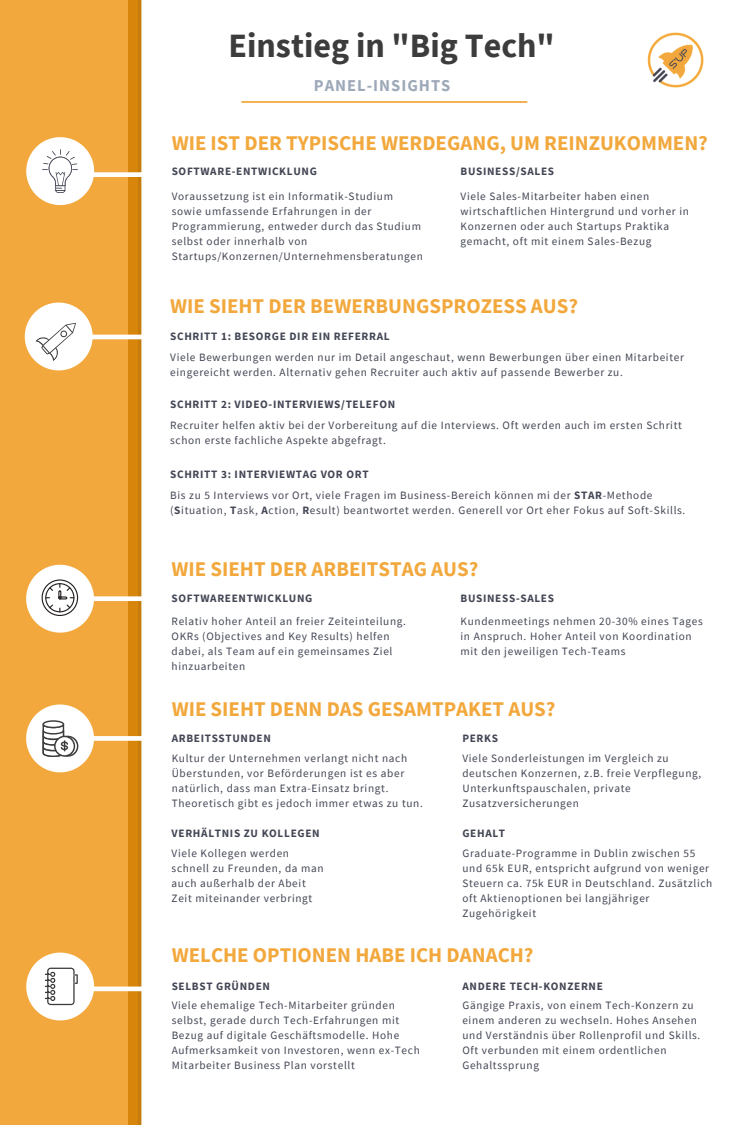
<style>
.page{position:relative;width:750px;height:1125px;background:#fff}
.page>*{position:absolute;margin:0;border:0;box-sizing:border-box;transform-origin:0 0}
.t1{font:700 34px "Source Sans Pro";color:#3c3c3c}
.t2{font:700 20.88px "Source Sans Pro";color:#f2a83c}
.t3{font:700 16.5px "Source Sans Pro";letter-spacing:.06em;color:#9da9b8}
.t4{font:11.25px/15px "Source Sans Pro";letter-spacing:.06em;color:#434654}
.t5{font:700 11.25px "Source Sans Pro";letter-spacing:.06em;color:#434654}
.s1{font-weight:700}
</style>
<div class="page">
<svg style="left:128px;top:0;width:13px;height:1125px;background:#d3820b"></svg>
<div style="left:0;top:0;width:128px;height:1125px;background:#f2a83c"></div>
<div style="left:47px;top:172px;width:100px;height:5px;background:#fff"></div>
<svg style="left:26px;top:137px;width:68px;height:68px"></svg>
<img style="left:647px;top:32px;width:57px;height:56px">
<svg style="left:241px;top:101px;width:286px;height:2px"></svg>
<div style="left:41px;top:596px;width:101px;height:5px;background:#fff"></div>
<svg style="left:26px;top:565px;width:68px;height:68px"></svg>
<div style="left:58px;top:736px;width:100px;height:5px;background:#fff"></div>
<hr style="left:43px;top:335px;width:100px;height:4px;background:#fff">
<svg style="left:25px;top:303px;width:68px;height:67px"></svg>
<hr style="left:42px;top:987px;width:100px;height:4px;background:#fff">
<svg style="left:26px;top:705px;width:68px;height:67px"></svg>
<svg style="left:26px;top:953px;width:68px;height:67px"></svg>
<p class="t1" style="left:228px;top:24px;width:328px">Einstieg in "Big Tech"</p>
<p class="t3" style="left:314px;top:74px;width:138px">PANEL-INSIGHTS</p>
<p class="t2" style="left:172px;top:129px;width:538px">WIE IST DER TYPISCHE WERDEGANG, UM REINZUKOMMEN?</p>
<p class="t5" style="left:461px;top:164px;width:95px">BUSINESS/SALES</p>
<p class="t4" style="left:461px;top:188px;width:230px">Viele Sales-Mitarbeiter haben einen wirtschaftlichen Hintergrund und vorher in Konzernen oder auch Startups Praktika gemacht, oft mit einem Sales-Bezug</p>
<p class="t5" style="left:172px;top:164px;width:147px">SOFTWARE-ENTWICKLUNG</p>
<p class="t4" style="left:172px;top:188px;width:253px">Voraussetzung ist ein Informatik-Studium sowie umfassende Erfahrungen in der Programmierung, entweder durch das Studium selbst oder innerhalb von Startups/Konzernen/Unternehmensberatungen</p>
<p class="t2" style="left:170px;top:292px;width:409px">WIE SIEHT DER BEWERBUNGSPROZESS AUS?</p>
<p class="t5" style="left:170px;top:329px;width:221px">SCHRITT 1: BESORGE DIR EIN REFERRAL</p>
<p class="t4" style="left:170px;top:350px;width:515px">Viele Bewerbungen werden nur im Detail angeschaut, wenn Bewerbungen über einen Mitarbeiter eingereicht werden. Alternativ gehen Recruiter auch aktiv auf passende Bewerber zu.</p>
<p class="t5" style="left:170px;top:397px;width:227px">SCHRITT 2: VIDEO-INTERVIEWS/TELEFON</p>
<p class="t4" style="left:170px;top:418px;width:513px">Recruiter helfen aktiv bei der Vorbereitung auf die Interviews. Oft werden auch im ersten Schritt schon erste fachliche Aspekte abgefragt.</p>
<p class="t5" style="left:170px;top:467px;width:200px">SCHRITT 3: INTERVIEWTAG VOR ORT</p>
<p class="t4" style="left:170px;top:487px;width:517px">Bis zu 5 Interviews vor Ort, viele Fragen im Business-Bereich können mi der <span class="s1">STAR</span>-Methode (<span class="s1">S</span>ituation, <span class="s1">T</span>ask, <span class="s1">A</span>ction, <span class="s1">R</span>esult) beantwortet werden. Generell vor Ort eher Fokus auf Soft-Skills.</p>
<p class="t2" style="left:172px;top:555px;width:308px">WIE SIEHT DER ARBEITSTAG AUS?</p>
<p class="t5" style="left:172px;top:591px;width:142px">SOFTWAREENTWICKLUNG</p>
<p class="t5" style="left:461px;top:591px;width:95px">BUSINESS-SALES</p>
<p class="t4" style="left:172px;top:614px;width:236px">Relativ hoher Anteil an freier Zeiteinteilung.<br>OKRs (Objectives and Key Results) helfen dabei, als Team auf ein gemeinsames Ziel hinzuarbeiten</p>
<p class="t4" style="left:461px;top:614px;width:244px">Kundenmeetings nehmen 20-30% eines Tages in Anspruch. Hoher Anteil von Koordination mit den jeweiligen Tech-Teams</p>
<p class="t2" style="left:172px;top:695px;width:385px">WIE SIEHT DENN DAS GESAMTPAKET AUS?</p>
<p class="t5" style="left:172px;top:731px;width:101px">ARBEITSSTUNDEN</p>
<p class="t5" style="left:462px;top:731px;width:37px">PERKS</p>
<p class="t4" style="left:462px;top:751px;width:240px">Viele Sonderleistungen im Vergleich zu deutschen Konzernen, z.B. freie Verpflegung, Unterkunftspauschalen, private Zusatzversicherungen</p>
<p class="t5" style="left:462px;top:826px;width:44px">GEHALT</p>
<p class="t4" style="left:462px;top:845px;width:252px">Graduate-Programme in Dublin zwischen 55 und 65k EUR, entspricht aufgrund von weniger Steuern ca. 75k EUR in Deutschland. Zusätzlich oft Aktienoptionen bei langjähriger Zugehörigkeit</p>
<p class="t4" style="left:172px;top:751px;width:253px">Kultur der Unternehmen verlangt nicht nach Überstunden, vor Beförderungen ist es aber natürlich, dass man Extra-Einsatz bringt.<br>Theoretisch gibt es jedoch immer etwas zu tun.</p>
<p class="t5" style="left:172px;top:826px;width:150px">VERHÄLTNIS ZU KOLLEGEN</p>
<p class="t4" style="left:172px;top:845px;width:154px">Viele Kollegen werden schnell zu Freunden, da man auch außerhalb der Abeit<br>Zeit miteinander verbringt</p>
<p class="t2" style="left:172px;top:942px;width:363px">WELCHE OPTIONEN HABE ICH DANACH?</p>
<p class="t5" style="left:172px;top:979px;width:100px">SELBST GRÜNDEN</p>
<p class="t4" style="left:172px;top:997px;width:250px">Viele ehemalige Tech-Mitarbeiter gründen selbst, gerade durch Tech-Erfahrungen mit Bezug auf digitale Geschäftsmodelle. Hohe Aufmerksamkeit von Investoren, wenn ex-Tech Mitarbeiter Business Plan vorstellt</p>
<p class="t5" style="left:462px;top:979px;width:142px">ANDERE TECH-KONZERNE</p>
<p class="t4" style="left:462px;top:997px;width:240px">Gängige Praxis, von einem Tech-Konzern zu einem anderen zu wechseln. Hohes Ansehen und Verständnis über Rollenprofil und Skills.<br>Oft verbunden mit einem ordentlichen Gehaltssprung</p>
</div>
